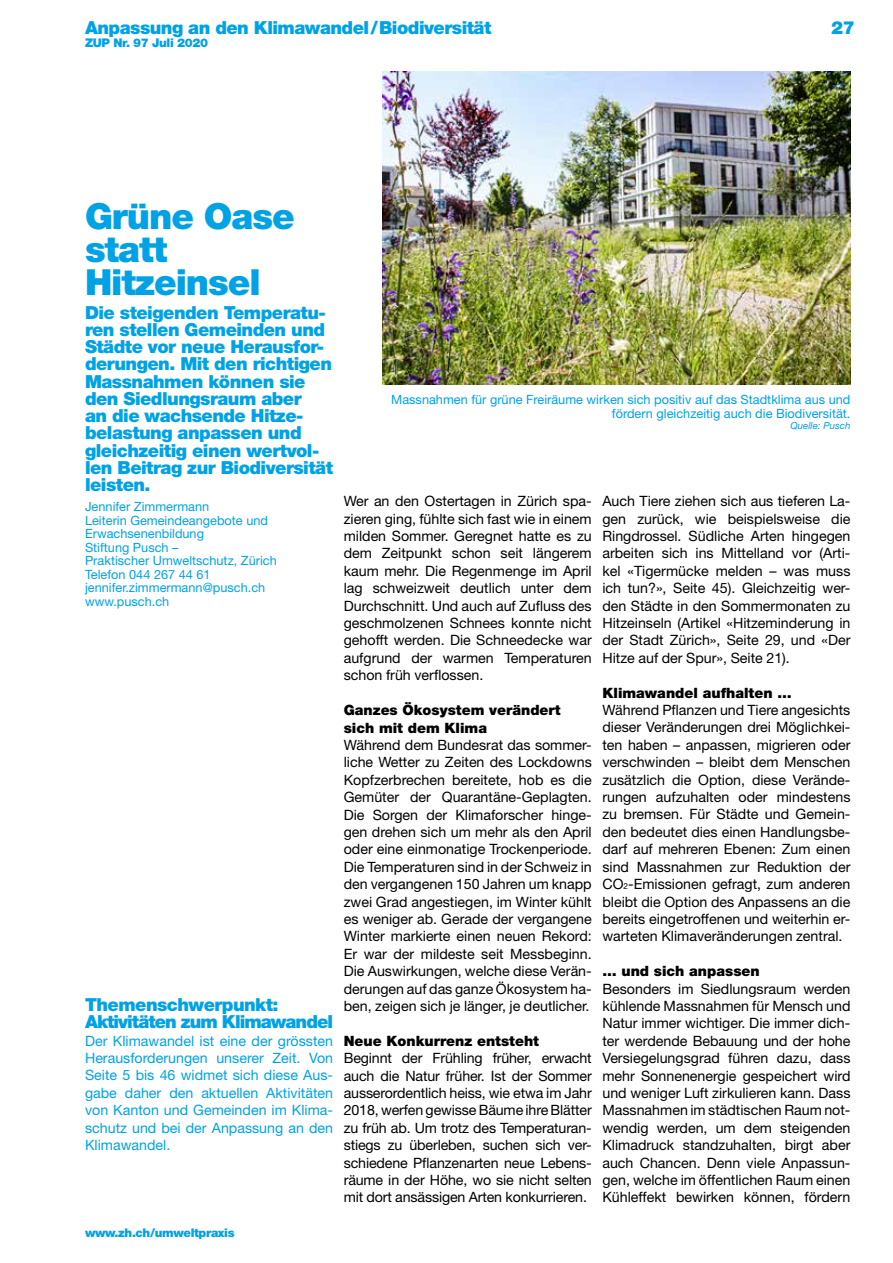
<style>
.page{position:relative;width:893px;height:1263px;background:#fff}
.page>*{position:absolute;margin:0;border:0;box-sizing:border-box;transform-origin:0 0}
.t1{font:900 36px/33px "Helvetica Neue LT Std";letter-spacing:-.03em;color:#00a2e6}
.t2{font:900 18px/17.2px "Helvetica Neue LT Std";letter-spacing:-.03em;color:#00a2e6}
.t3{font:900 18px/17.2px "Helvetica Neue LT Std";letter-spacing:-.055em;color:#00a2e6}
.t4{font:14.25px/17.4px "Helvetica Neue LT Std";color:#000;text-align:justify}
.t5{font:14.25px/17.4px "Helvetica Neue LT Std";color:#00a2e6;text-align:justify}
.t6{font:900 14.25px/17.4px "Helvetica Neue LT Std";color:#000}
.t7{font:12.75px/13.5px "Helvetica Neue LT Std";color:#00a2e6}
.t8{font:900 12px "Helvetica Neue LT Std";letter-spacing:-.03em;color:#00a2e6}
.t9{font:italic 9.75px "Helvetica Neue LT Std";color:#00a2e6}
.s1{font-size:8.25px}
</style>
<div class="page">
<img style="left:383px;top:71px;width:467px;height:313px">
<p class="t2" style="left:85px;top:19px;width:408px">Anpassung an den Klimawandel/Biodiversität</p>
<p class="t2" style="left:831px;top:19px;width:25px">27</p>
<p class="t8" style="left:85px;top:35px;width:125px">ZUP Nr. 97 Juli 2020</p>
<h1 class="t1" style="left:85px;top:200px;width:211px">Grüne Oase statt<br>Hitzeinsel</h1>
<p class="t2" style="left:85px;top:304px;width:249px">Die steigenden Temperatu&shy;ren stellen Gemeinden und<br>Städte vor neue Herausfor&shy;derungen. Mit den richtigen<br>Massnahmen können sie den Siedlungsraum aber<br>an die wachsende Hitze&shy;belastung anpassen und gleichzeitig einen wertvol&shy;len Beitrag zur Biodiversität leisten.</p>
<p class="t7" style="left:85px;top:500px;width:193px">Jennifer Zimmermann<br>Leiterin Gemeindeangebote und<br>Erwachsenenbildung<br>Stiftung Pusch –<br>Praktischer Umweltschutz, Zürich<br>Telefon 044 267 44 61 jennifer.zimmermann@pusch.ch www.pusch.ch</p>
<p class="t4" style="left:344px;top:492px;width:250px">Wer an den Ostertagen in Zürich spa&shy;zieren ging, fühlte sich fast wie in einem milden Sommer. Geregnet hatte es zu dem Zeitpunkt schon seit längerem kaum mehr. Die Regenmenge im April lag schweizweit deutlich unter dem Durchschnitt. Und auch auf Zufluss des geschmolzenen Schnees konnte nicht gehofft werden. Die Schneedecke war aufgrund der warmen Temperaturen schon früh verflossen.</p>
<p class="t6" style="left:344px;top:701px;width:218px">Ganzes Ökosystem verändert sich mit dem Klima</p>
<p class="t4" style="left:344px;top:736px;width:250px">Während dem Bundesrat das sommer&shy;liche Wetter zu Zeiten des Lockdowns Kopfzerbrechen bereitete, hob es die Gemüter der Quarantäne-Geplagten.<br>Die Sorgen der Klimaforscher hinge&shy;gen drehen sich um mehr als den April oder eine einmonatige Trockenperiode.<br>Die Temperaturen sind in der Schweiz in den vergangenen 150 Jahren um knapp zwei Grad angestiegen, im Winter kühlt es weniger ab. Gerade der vergangene Winter markierte einen neuen Rekord:<br>Er war der mildeste seit Messbeginn.<br>Die Auswirkungen, welche diese Verän&shy;derungen auf das ganze Ökosystem ha&shy;ben, zeigen sich je länger, je deutlicher.</p>
<p class="t6" style="left:344px;top:1032px;width:197px">Neue Konkurrenz entsteht</p>
<p class="t4" style="left:344px;top:1049px;width:250px">Beginnt der Frühling früher, erwacht auch die Natur früher. Ist der Sommer ausserordentlich heiss, wie etwa im Jahr 2018, werfen gewisse Bäume ihre Blätter zu früh ab. Um trotz des Temperaturan&shy;stiegs zu überleben, suchen sich ver&shy;schiedene Pflanzenarten neue Lebens&shy;räume in der Höhe, wo sie nicht selten mit dort ansässigen Arten konkurrieren.</p>
<p class="t7" style="left:391px;top:393px;width:461px;text-align:right">Massnahmen für grüne Freiräume wirken sich positiv auf das Stadtklima aus und fördern gleichzeitig auch die Biodiversität.</p>
<p class="t9" style="left:790px;top:420px;width:62px">Quelle: Pusch</p>
<p class="t4" style="left:602px;top:492px;width:250px">Auch Tiere ziehen sich aus tieferen La&shy;gen zurück, wie beispielsweise die Ringdrossel. Südliche Arten hingegen arbeiten sich ins Mittelland vor (Arti&shy;kel «Tigermücke melden – was muss ich tun?», Seite 45). Gleichzeitig wer&shy;den Städte in den Sommermonaten zu Hitzeinseln (Artikel «Hitzeminderung in der Stadt Zürich», Seite 29, und «Der Hitze auf der Spur», Seite 21).</p>
<p class="t6" style="left:602px;top:684px;width:191px">Klimawandel aufhalten …</p>
<p class="t4" style="left:602px;top:701px;width:250px">Während Pflanzen und Tiere angesichts dieser Veränderungen drei Möglichkei&shy;ten haben – anpassen, migrieren oder verschwinden – bleibt dem Menschen zusätzlich die Option, diese Verände&shy;rungen aufzuhalten oder mindestens zu bremsen. Für Städte und Gemein&shy;den bedeutet dies einen Handlungsbe&shy;darf auf mehreren Ebenen: Zum einen sind Massnahmen zur Reduktion der CO<span class="s1">2</span>-Emissionen gefragt, zum anderen bleibt die Option des Anpassens an die bereits eingetroffenen und weiterhin er&shy;warteten Klimaveränderungen zentral.</p>
<p class="t6" style="left:602px;top:962px;width:159px">… und sich anpassen</p>
<p class="t4" style="left:602px;top:979px;width:250px">Besonders im Siedlungsraum werden kühlende Massnahmen für Mensch und Natur immer wichtiger. Die immer dich&shy;ter werdende Bebauung und der hohe Versiegelungsgrad führen dazu, dass mehr Sonnenenergie gespeichert wird und weniger Luft zirkulieren kann. Dass Massnahmen im städtischen Raum not&shy;wendig werden, um dem steigenden Klimadruck standzuhalten, birgt aber auch Chancen. Denn viele Anpassun&shy;gen, welche im öffentlichen Raum einen Kühleffekt bewirken können, fördern</p>
<p class="t3" style="left:85px;top:996px;width:250px">Themenschwerpunkt:<br>Aktivitäten zum Klimawandel</p>
<p class="t5" style="left:85px;top:1031px;width:250px">Der Klimawandel ist eine der grössten Herausforderungen unserer Zeit. Von Seite 5 bis 46 widmet sich diese Aus&shy;gabe daher den aktuellen Aktivitäten von Kanton und Gemeinden im Klima&shy;schutz und bei der Anpassung an den Klimawandel.</p>
<p class="t8" style="left:85px;top:1226px;width:151px">www.zh.ch/umweltpraxis</p>
</div>
